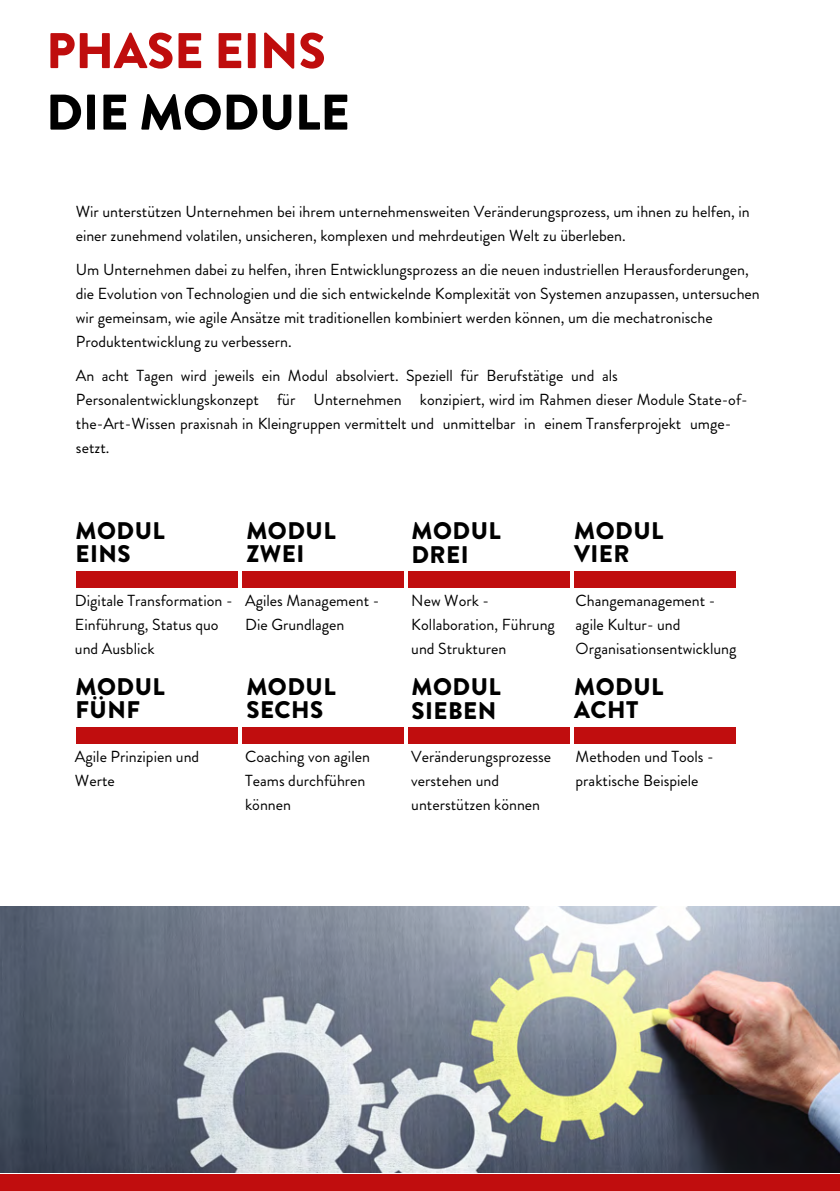
<style>
.page{position:relative;width:840px;height:1191px;background:#fff}
.page>*{position:absolute;margin:0;border:0;box-sizing:border-box;transform-origin:0 0}
.t1{font:900 50px "Brandon Grotesque";letter-spacing:-.005em;color:#bf0d0d}
.t2{font:900 50px "Brandon Grotesque";letter-spacing:-.005em;color:#000}
.t3{font:900 24px/23.2px "Brandon Grotesque";letter-spacing:.02em;color:#000}
.t4{font:16px/24px "Brandon Grotesque";color:#000}
</style>
<div class="page">
<div style="left:0;top:1174px;width:839px;height:17px;background:#c00d0e"></div>
<div style="left:76px;top:571px;width:161px;height:17px;background:#c00d0e"></div>
<div style="left:242px;top:571px;width:161px;height:17px;background:#c00d0e"></div>
<div style="left:408px;top:571px;width:161px;height:17px;background:#c00d0e"></div>
<div style="left:574px;top:571px;width:161px;height:17px;background:#c00d0e"></div>
<div style="left:76px;top:727px;width:161px;height:17px;background:#c00d0e"></div>
<div style="left:242px;top:727px;width:161px;height:17px;background:#c00d0e"></div>
<div style="left:408px;top:727px;width:161px;height:17px;background:#c00d0e"></div>
<div style="left:574px;top:727px;width:161px;height:17px;background:#c00d0e"></div>
<img style="left:0;top:906px;width:839px;height:266px">
<h1 class="t1" style="left:46px;top:15px;width:281px">PHASE EINS</h1>
<h1 class="t2" style="left:46px;top:77px;width:305px">DIE MODULE</h1>
<p class="t4" style="left:76px;top:199px;width:675px">Wir unterstützen Unternehmen bei ihrem unternehmensweiten Veränderungsprozess, um ihnen zu helfen, in einer zunehmend volatilen, unsicheren, komplexen und mehrdeutigen Welt zu überleben.</p>
<p class="t4" style="left:76px;top:257px;width:685px">Um Unternehmen dabei zu helfen, ihren Entwicklungsprozess an die neuen industriellen Herausforderungen, die Evolution von Technologien und die sich entwickelnde Komplexität von Systemen anzupassen, untersuchen wir gemeinsam, wie agile Ansätze mit traditionellen kombiniert werden können, um die mechatronische Produktentwicklung zu verbessern.</p>
<p class="t4" style="left:76px;top:363px;width:673px">An acht Tagen wird jeweils ein Modul absolviert. Speziell für Berufstätige und als Personalentwicklungskonzept für Unternehmen konzipiert, wird im Rahmen dieser Module State-of&shy;the-Art-Wissen praxisnah in Kleingruppen vermittelt und unmittelbar in einem Transferprojekt umge&shy;setzt.</p>
<h2 class="t3" style="left:76px;top:519px;width:91px">MODUL<br>EINS</h2>
<p class="t4" style="left:75px;top:589px;width:159px">Digitale Transformation -<br>Einführung, Status quo und Ausblick</p>
<h2 class="t3" style="left:76px;top:675px;width:91px">MODUL<br>FÜNF</h2>
<p class="t4" style="left:75px;top:745px;width:126px">Agile Prinzipien und<br>Werte</p>
<h2 class="t3" style="left:246px;top:519px;width:91px">MODUL<br>ZWEI</h2>
<h2 class="t3" style="left:574px;top:519px;width:91px">MODUL<br>VIER</h2>
<p class="t4" style="left:245px;top:589px;width:136px">Agiles Management -<br>Die Grundlagen</p>
<p class="t4" style="left:411px;top:589px;width:145px">New Work -<br>Kollaboration, Führung und Strukturen</p>
<p class="t4" style="left:575px;top:589px;width:162px">Changemanagement - agile Kultur- und<br>Organisationsentwicklung</p>
<h2 class="t3" style="left:411px;top:520px;width:91px">MODUL<br>DREI</h2>
<h2 class="t3" style="left:246px;top:675px;width:91px">MODUL<br>SECHS</h2>
<h2 class="t3" style="left:574px;top:675px;width:91px">MODUL<br>ACHT</h2>
<p class="t4" style="left:245px;top:745px;width:126px">Coaching von agilen<br>Teams durchführen können</p>
<p class="t4" style="left:411px;top:745px;width:141px">Veränderungsprozesse verstehen und unterstützen können</p>
<p class="t4" style="left:575px;top:745px;width:139px">Methoden und Tools - praktische Beispiele</p>
<h2 class="t3" style="left:411px;top:676px;width:91px">MODUL<br>SIEBEN</h2>
</div>
